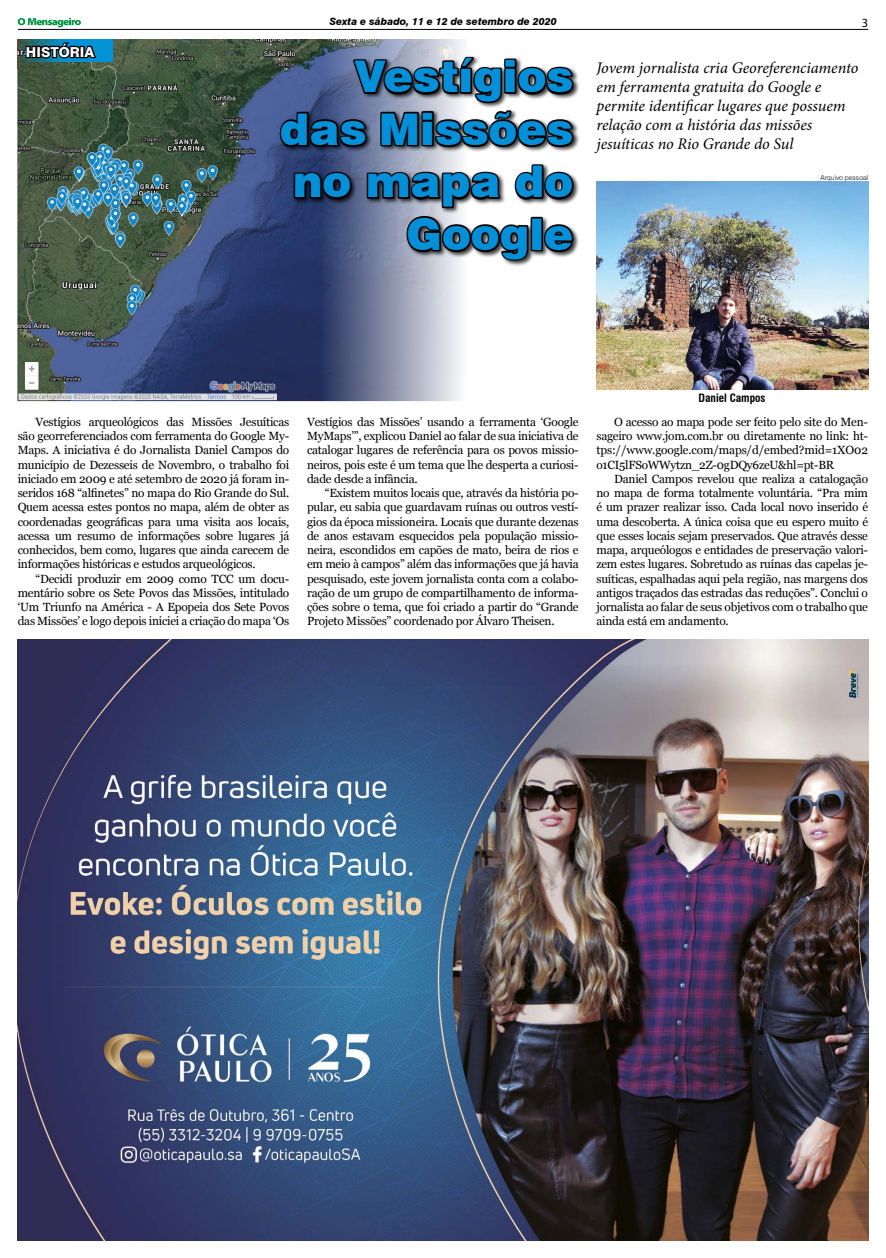
<style>
.page{position:relative;width:886px;height:1258px;background:#fff}
.page>*{position:absolute;margin:0;border:0;box-sizing:border-box;transform-origin:0 0}
.t1{font:900 43.75px/52.5px "Swiss 721 BT";color:#0390d8;text-align:right}
.t2{font:italic 16.25px/19.1px "Minion Pro";letter-spacing:-.005em;color:#000}
.t3{font:800 13.75px "Swiss 721 BT";color:#fff}
.t4{font:12.5px "Myriad Pro";color:#000}
.t5{font:11.88px/14.2px "Georgia";letter-spacing:-.02em;color:#000;text-align:justify}
.t6{font:700 condensed 11.25px "Swiss 721 BT";color:#000}
.t7{font:italic 800 10px "Swiss 721 BT";color:#000}
.t8{font:300 6.88px "Swiss 721 BT";color:#000}
</style>
<div class="page">
<hr style="left:18px;top:29px;width:850px;height:1px;background:#000">
<svg style="left:17px;top:18px;width:64px;height:10px"></svg>
<img style="left:18px;top:640px;width:850px;height:600px">
<img style="left:18px;top:40px;width:445px;height:362px">
<svg style="left:18px;top:40px;width:94px;height:22px"></svg>
<svg style="left:24px;top:40px;width:74px;height:20px"></svg>
<div style="left:278px;top:55px;width:302px;height:212px;background:#000;opacity:.75"></div>
<svg style="left:278px;top:54px;width:297px;height:95px;background:#5a5f6c"></svg>
<svg style="left:292px;top:170px;width:61px;height:31px;background:#101525"></svg>
<svg style="left:365px;top:163px;width:210px;height:99px"></svg>
<img style="left:596px;top:181px;width:272px;height:209px">
<p class="t3" style="left:26px;top:44px;width:70px">HISTÓRIA</p>
<p class="t7" style="left:329px;top:16px;width:229px">Sexta e sábado, 11 e 12 de setembro de 2020</p>
<p class="t4" style="left:862px;top:15px;width:8px">3</p>
<h1 class="t1" style="left:280px;top:50px;width:295px">Vestígios das Missões no mapa do<br>Google</h1>
<h2 class="t2" style="left:596px;top:58px;width:263px">Jovem jornalista cria Georeferenciamento em ferramenta gratuita do Google e permite identificar lugares que possuem relação com a história das missões jesuíticas no Rio Grande do Sul</h2>
<p class="t8" style="left:820px;top:174px;width:49px">Arquivo pessoal</p>
<p class="t6" style="left:698px;top:391px;width:69px">Daniel Campos</p>
<p class="t5" style="left:18px;top:415px;width:273px;text-indent:18px">Vestígios arqueológicos das Missões Jesuíticas são georreferenciados com ferramenta do Google My-Maps. A iniciativa é do Jornalista Daniel Campos do município de Dezesseis de Novembro, o trabalho foi iniciado em 2009 e até setembro de 2020 já foram in&shy;seridos 168 “alfinetes” no mapa do Rio Grande do Sul.<br>Quem acessa estes pontos no mapa, além de obter as coordenadas geográficas para uma visita aos locais, acessa um resumo de informações sobre lugares já conhecidos, bem como, lugares que ainda carecem de informações históricas e estudos arqueológicos.</p>
<p class="t5" style="left:18px;top:572px;width:273px;text-indent:18px">“Decidi produzir em 2009 como TCC um docu&shy;mentário sobre os Sete Povos das Missões, intitulado ‘Um Triunfo na América - A Epopeia dos Sete Povos das Missões’ e logo depois iniciei a criação do mapa ‘Os</p>
<p class="t5" style="left:307px;top:415px;width:273px">Vestígios das Missões’ usando a ferramenta ‘Google MyMaps’”, explicou Daniel ao falar de sua iniciativa de catalogar lugares de referência para os povos missio&shy;neiros, pois este é um tema que lhe desperta a curiosi&shy;dade desde a infância.</p>
<p class="t5" style="left:307px;top:486px;width:273px;text-indent:18px">“Existem muitos locais que, através da história po&shy;pular, eu sabia que guardavam ruínas ou outros vestí&shy;gios da época missioneira. Locais que durante dezenas de anos estavam esquecidos pela população missio&shy;neira, escondidos em capões de mato, beira de rios e em meio à campos” além das informações que já havia pesquisado, este jovem jornalista conta com a colabo&shy;ração de um grupo de compartilhamento de informa&shy;ções sobre o tema, que foi criado a partir do “Grande Projeto Missões” coordenado por Álvaro Theisen.</p>
<p class="t5" style="left:596px;top:415px;width:273px;text-indent:18px">O acesso ao mapa pode ser feito pelo site do Men&shy;sageiro www.jom.com.br ou diretamente no link: ht&shy;tps://www.google.com/maps/d/embed?mid=1XO02 o1CI5lFSoWWytzn_2Z-0gDQy6zeU&amp;hl=pt-BR</p>
<p class="t5" style="left:596px;top:472px;width:273px;text-indent:18px">Daniel Campos revelou que realiza a catalogação no mapa de forma totalmente voluntária. “Pra mim é um prazer realizar isso. Cada local novo inserido é uma descoberta. A única coisa que eu espero muito é que esses locais sejam preservados. Que através desse mapa, arqueólogos e entidades de preservação valori&shy;zem estes lugares. Sobretudo as ruínas das capelas je&shy;suíticas, espalhadas aqui pela região, nas margens dos antigos traçados das estradas das reduções”. Conclui o jornalista ao falar de seus objetivos com o trabalho que ainda está em andamento.</p>
</div>
